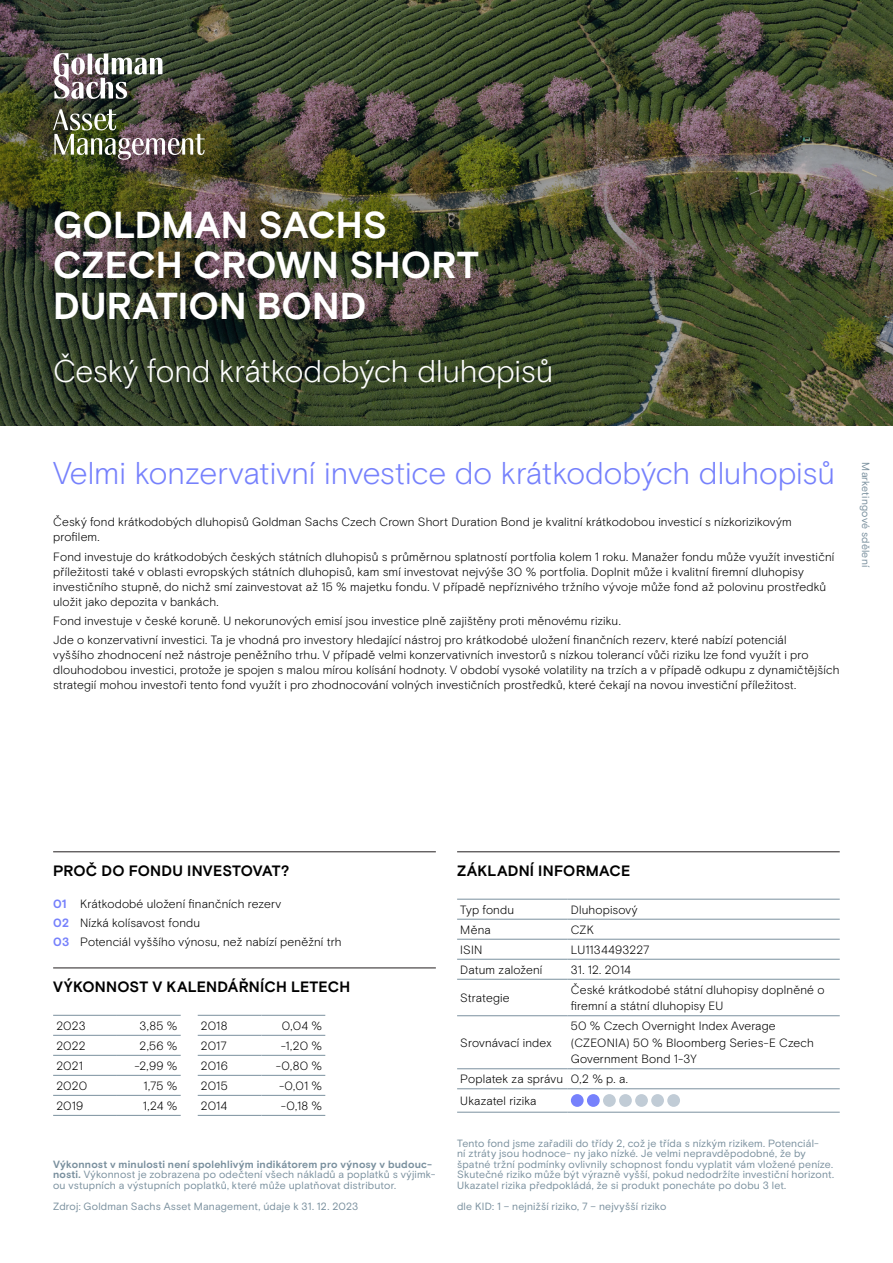
<style>
.page{position:relative;width:893px;height:1263px;background:#fff}
.page>*{position:absolute;margin:0;border:0;box-sizing:border-box;transform-origin:0 0}
.Headline_Style_1_H1{font:700 37.5px/40.5px "Basis Grotesque Pro";color:#fff}
.Body_regular_8_5pt{font:300 31.5px "Basis Grotesque Pro";color:#7681fc}
.Body_regular_8_5pt-2{font:300 31.5px "Basis Grotesque Pro";letter-spacing:-.005em;color:#fff}
.Body_light_12pt{font:700 15px "Basis Grotesque Pro";letter-spacing:.015em;color:#000}
.Body_light_12pt-2{font:300 12px/15px "Basis Grotesque Pro";letter-spacing:.01em;color:#000}
.Body_regular_8_5pt-3{font:300 12px/16.5px "Basis Grotesque Pro";letter-spacing:.01em;color:#000}
.Footnote{font:10.5px/10.5px "Basis Grotesque Pro";letter-spacing:.015em;color:#7a909e}
.s1{font-weight:700;color:#7681fc}
.s2{font-weight:700}
</style>
<div class="page">
<img style="left:0;top:0;width:893px;height:425px">
<img style="left:53px;top:53px;width:152px;height:107px">
<hr style="left:53px;top:851px;width:383px;height:1px;background:#231f20">
<hr style="left:53px;top:967px;width:383px;height:1px;background:#231f20">
<hr style="left:53px;top:1035px;width:64px;height:1px;background:#7a909e">
<hr style="left:117px;top:1035px;width:64px;height:1px;background:#7a909e">
<hr style="left:198px;top:1035px;width:63px;height:1px;background:#7a909e">
<hr style="left:261px;top:1035px;width:64px;height:1px;background:#7a909e">
<hr style="left:53px;top:1055px;width:64px;height:1px;background:#7a909e">
<hr style="left:117px;top:1055px;width:64px;height:1px;background:#7a909e">
<hr style="left:198px;top:1055px;width:63px;height:1px;background:#7a909e">
<hr style="left:261px;top:1055px;width:64px;height:1px;background:#7a909e">
<hr style="left:53px;top:1075px;width:64px;height:1px;background:#7a909e">
<hr style="left:117px;top:1075px;width:64px;height:1px;background:#7a909e">
<hr style="left:198px;top:1075px;width:63px;height:1px;background:#7a909e">
<hr style="left:261px;top:1075px;width:64px;height:1px;background:#7a909e">
<hr style="left:53px;top:1095px;width:64px;height:1px;background:#7a909e">
<hr style="left:117px;top:1095px;width:64px;height:1px;background:#7a909e">
<hr style="left:198px;top:1095px;width:63px;height:1px;background:#7a909e">
<hr style="left:261px;top:1095px;width:64px;height:1px;background:#7a909e">
<hr style="left:53px;top:1015px;width:64px;height:1px;background:#7a909e">
<hr style="left:117px;top:1015px;width:64px;height:1px;background:#7a909e">
<hr style="left:198px;top:1015px;width:63px;height:1px;background:#7a909e">
<hr style="left:261px;top:1015px;width:64px;height:1px;background:#7a909e">
<hr style="left:53px;top:1115px;width:64px;height:1px;background:#7a909e">
<hr style="left:117px;top:1115px;width:64px;height:1px;background:#7a909e">
<hr style="left:198px;top:1115px;width:63px;height:1px;background:#7a909e">
<hr style="left:261px;top:1115px;width:64px;height:1px;background:#7a909e">
<hr style="left:457px;top:851px;width:383px;height:1px;background:#231f20">
<hr style="left:457px;top:919px;width:111px;height:1px;background:#7a909e">
<hr style="left:568px;top:919px;width:272px;height:1px;background:#7a909e">
<hr style="left:457px;top:939px;width:111px;height:1px;background:#7a909e">
<hr style="left:568px;top:939px;width:272px;height:1px;background:#7a909e">
<hr style="left:457px;top:959px;width:111px;height:1px;background:#7a909e">
<hr style="left:568px;top:959px;width:272px;height:1px;background:#7a909e">
<hr style="left:568px;top:979px;width:272px;height:1px;background:#7a909e">
<hr style="left:457px;top:899px;width:111px;height:1px;background:#7a909e">
<hr style="left:568px;top:899px;width:272px;height:1px;background:#7a909e">
<hr style="left:457px;top:979px;width:111px;height:1px;background:#7a909e">
<hr style="left:457px;top:1015px;width:111px;height:1px;background:#7a909e">
<hr style="left:568px;top:1015px;width:272px;height:1px;background:#7a909e">
<hr style="left:457px;top:1068px;width:111px;height:1px;background:#7a909e">
<hr style="left:568px;top:1068px;width:272px;height:1px;background:#7a909e">
<hr style="left:457px;top:1088px;width:111px;height:1px;background:#7a909e">
<hr style="left:568px;top:1088px;width:272px;height:1px;background:#7a909e">
<hr style="left:457px;top:1112px;width:111px;height:1px;background:#7a909e">
<hr style="left:568px;top:1112px;width:272px;height:1px;background:#7a909e">
<div style="left:571px;top:1094px;width:13px;height:13px;background:#7681fc;border-radius:50%"></div>
<div style="left:587px;top:1094px;width:13px;height:13px;background:#7681fc;border-radius:50%"></div>
<div style="left:603px;top:1094px;width:13px;height:13px;background:#c1ccd6;border-radius:50%"></div>
<div style="left:619px;top:1094px;width:13px;height:13px;background:#c1ccd6;border-radius:50%"></div>
<div style="left:635px;top:1094px;width:13px;height:13px;background:#c1ccd6;border-radius:50%"></div>
<div style="left:651px;top:1094px;width:13px;height:13px;background:#c1ccd6;border-radius:50%"></div>
<div style="left:667px;top:1094px;width:13px;height:13px;background:#c1ccd6;border-radius:50%"></div>
<p class="Headline_Style_1_H1" style="left:53px;top:206px;width:427px">GOLDMAN SACHS<br>CZECH CROWN SHORT<br>DURATION BOND</p>
<p class="Body_regular_8_5pt-2" style="left:53px;top:352px;width:502px">Český fond krátkodobých dluhopisů</p>
<p class="Body_regular_8_5pt" style="left:53px;top:455px;width:783px">Velmi konzervativní investice do krátkodobých dluhopisů</p>
<p class="Body_light_12pt-2" style="left:53px;top:515px;width:740px">Český fond krátkodobých dluhopisů Goldman Sachs Czech Crown Short Duration Bond je kvalitní krátkodobou investicí s nízkorizikovým profilem.</p>
<p class="Body_light_12pt-2" style="left:53px;top:549px;width:783px">Fond investuje do krátkodobých českých státních dluhopisů s průměrnou splatností portfolia kolem 1 roku. Manažer fondu může využít investiční příležitosti také v oblasti evropských státních dluhopisů, kam smí investovat nejvýše 30 % portfolia. Doplnit může i kvalitní firemní dluhopisy investičního stupně, do nichž smí zainvestovat až 15 % majetku fondu. V případě nepříznivého tržního vývoje může fond až polovinu prostředků uložit jako depozita v bankách.</p>
<p class="Body_light_12pt-2" style="left:53px;top:613px;width:569px">Fond investuje v české koruně. U nekorunových emisí jsou investice plně zajištěny proti měnovému riziku.</p>
<p class="Body_light_12pt-2" style="left:53px;top:633px;width:788px">Jde o konzervativní investici. Ta je vhodná pro investory hledající nástroj pro krátkodobé uložení finančních rezerv, které nabízí potenciál<br>vyššího zhodnocení než nástroje peněžního trhu. V případě velmi konzervativních investorů s nízkou tolerancí vůči riziku lze fond využít i pro dlouhodobou investici, protože je spojen s malou mírou kolísání hodnoty. V období vysoké volatility na trzích a v případě odkupu z dynamičtějších strategií mohou investoři tento fond využít i pro zhodnocování volných investičních prostředků, které čekají na novou investiční příležitost.</p>
<p class="Footnote" style="left:871px;top:462px;width:106px;rotate:90deg">Marketingové sdělení</p>
<p class="Body_light_12pt" style="left:53px;top:862px;width:238px">PROČ DO FONDU INVESTOVAT?</p>
<p class="Body_light_12pt-2" style="left:53px;top:896px;width:230px"><span class="s1">01</span> Krátkodobé uložení finančních rezerv</p>
<p class="Body_light_12pt-2" style="left:53px;top:915px;width:149px"><span class="s1">02</span> Nízká kolísavost fondu</p>
<p class="Body_light_12pt-2" style="left:53px;top:935px;width:290px"><span class="s1">03</span> Potenciál vyššího výnosu, než nabízí peněžní trh</p>
<p class="Body_light_12pt" style="left:53px;top:978px;width:299px">VÝKONNOST V KALENDÁŘNÍCH LETECH</p>
<p class="Body_regular_8_5pt-3" style="left:56px;top:1018px;width:31px">2023</p>
<p class="Body_regular_8_5pt-3" style="left:140px;top:1018px;width:39px">3,85 %</p>
<p class="Body_regular_8_5pt-3" style="left:201px;top:1018px;width:28px">2018</p>
<p class="Body_regular_8_5pt-3" style="left:282px;top:1018px;width:42px">0,04 %</p>
<p class="Body_regular_8_5pt-3" style="left:56px;top:1038px;width:31px">2022</p>
<p class="Body_regular_8_5pt-3" style="left:140px;top:1038px;width:39px">2,56 %</p>
<p class="Body_regular_8_5pt-3" style="left:201px;top:1038px;width:28px">2017</p>
<p class="Body_regular_8_5pt-3" style="left:281px;top:1038px;width:43px">-1,20 %</p>
<p class="Body_regular_8_5pt-3" style="left:56px;top:1058px;width:28px">2021</p>
<p class="Body_regular_8_5pt-3" style="left:134px;top:1058px;width:45px">-2,99 %</p>
<p class="Body_regular_8_5pt-3" style="left:201px;top:1058px;width:28px">2016</p>
<p class="Body_regular_8_5pt-3" style="left:276px;top:1058px;width:48px">-0,80 %</p>
<p class="Body_regular_8_5pt-3" style="left:56px;top:1078px;width:32px">2020</p>
<p class="Body_regular_8_5pt-3" style="left:143px;top:1078px;width:36px">1,75 %</p>
<p class="Body_regular_8_5pt-3" style="left:201px;top:1078px;width:28px">2015</p>
<p class="Body_regular_8_5pt-3" style="left:279px;top:1078px;width:45px">-0,01 %</p>
<p class="Body_regular_8_5pt-3" style="left:56px;top:1098px;width:28px">2019</p>
<p class="Body_regular_8_5pt-3" style="left:143px;top:1098px;width:36px">1,24 %</p>
<p class="Body_regular_8_5pt-3" style="left:201px;top:1098px;width:28px">2014</p>
<p class="Body_regular_8_5pt-3" style="left:281px;top:1098px;width:43px">-0,18 %</p>
<p class="Footnote" style="left:53px;top:1159px;width:384px"><span class="s2">Výkonnost v minulosti není spolehlivým indikátorem pro výnosy v budouc&shy;nosti.</span> Výkonnost je zobrazena po odečtení všech nákladů a poplatků s výjimk&shy;ou vstupních a výstupních poplatků, které může uplatňovat distributor.</p>
<p class="Footnote" style="left:53px;top:1201px;width:307px">Zdroj: Goldman Sachs Asset Management, údaje k 31. 12. 2023</p>
<p class="Body_light_12pt" style="left:457px;top:862px;width:175px">ZÁKLADNÍ INFORMACE</p>
<p class="Body_regular_8_5pt-3" style="left:460px;top:901px;width:55px">Typ fondu</p>
<p class="Body_regular_8_5pt-3" style="left:571px;top:901px;width:68px">Dluhopisový</p>
<p class="Body_regular_8_5pt-3" style="left:460px;top:921px;width:32px">Měna</p>
<p class="Body_regular_8_5pt-3" style="left:571px;top:921px;width:24px">CZK</p>
<p class="Body_regular_8_5pt-3" style="left:460px;top:941px;width:24px">ISIN</p>
<p class="Body_regular_8_5pt-3" style="left:571px;top:941px;width:80px">LU1134493227</p>
<p class="Body_regular_8_5pt-3" style="left:460px;top:961px;width:84px">Datum založení</p>
<p class="Body_regular_8_5pt-3" style="left:571px;top:961px;width:62px">31. 12. 2014</p>
<p class="Body_regular_8_5pt-3" style="left:460px;top:990px;width:51px">Strategie</p>
<p class="Body_regular_8_5pt-3" style="left:571px;top:981px;width:255px">České krátkodobé státní dluhopisy doplněné o firemní a státní dluhopisy EU</p>
<p class="Body_regular_8_5pt-3" style="left:460px;top:1035px;width:93px">Srovnávací index</p>
<p class="Body_regular_8_5pt-3" style="left:571px;top:1018px;width:245px">50 % Czech Overnight Index Average (CZEONIA) 50 % Bloomberg Series-E Czech<br>Government Bond 1-3Y</p>
<p class="Body_regular_8_5pt-3" style="left:460px;top:1071px;width:104px">Poplatek za správu</p>
<p class="Body_regular_8_5pt-3" style="left:571px;top:1071px;width:59px">0,2 % p. a.</p>
<p class="Body_regular_8_5pt-3" style="left:460px;top:1093px;width:78px">Ukazatel rizika</p>
<p class="Footnote" style="left:457px;top:1138px;width:378px">Tento fond jsme zařadili do třídy 2, což je třída s nízkým rizikem. Potenciál-<br>ní ztráty jsou hodnoce- ny jako nízké. Je velmi nepravděpodobné, že by špatné tržní podmínky ovlivnily schopnost fondu vyplatit vám vložené peníze.<br>Skutečné riziko může být výrazně vyšší, pokud nedodržíte investiční horizont.<br>Ukazatel rizika předpokládá, že si produkt ponecháte po dobu 3 let.</p>
<p class="Footnote" style="left:457px;top:1201px;width:211px">dle KID: 1 – nejnižší riziko, 7 – nejvyšší riziko</p>
</div>
